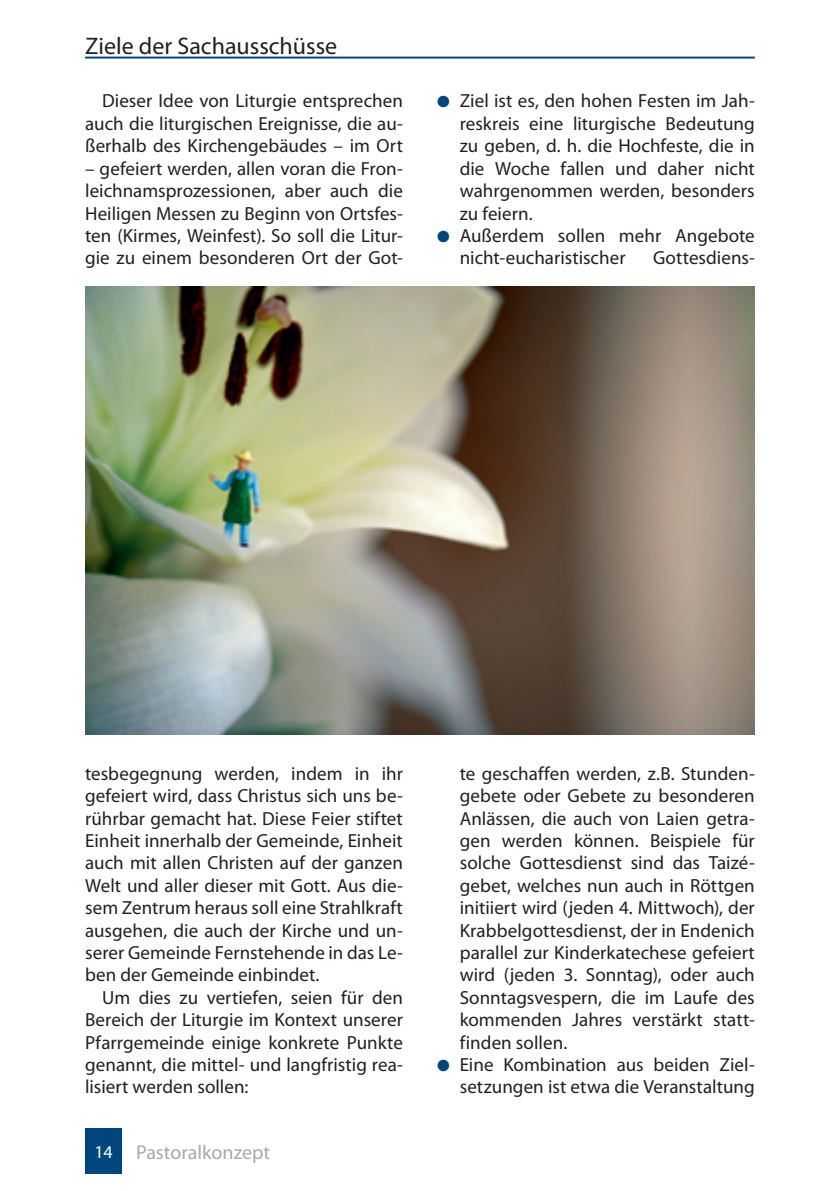
<style>
.page{position:relative;width:840px;height:1191px;background:#fff}
.page>*{position:absolute;margin:0;border:0;box-sizing:border-box;transform-origin:0 0}
.t1{font:24px "Myriad Pro";color:#231f20}
.t2{font:20px "Myriad Pro";color:#a8a9ad}
.t3{font:19px/22.4px "Myriad Pro";letter-spacing:.005em;color:#231f20;text-align:justify}
.s1{color:#00467e}
.s2{font-size:18px;color:#fff}
</style>
<div class="page">
<hr style="left:85px;top:57px;width:669px;height:2px;background:#00467e">
<div style="left:85px;top:1128px;width:37px;height:46px;background:#00467e"></div>
<img style="left:85px;top:287px;width:669px;height:448px">
<p class="t1" style="left:85px;top:31px;width:253px">Ziele der Sachausschüsse</p>
<p class="t3" style="left:85px;top:90px;width:319px;text-indent:17px">Dieser Idee von Liturgie entsprechen auch die liturgischen Ereignisse, die au&shy;ßerhalb des Kirchengebäudes – im Ort</p>
<p class="t3" style="left:85px;top:157px;width:319px">– gefeiert werden, allen voran die Fron&shy;leichnamsprozessionen, aber auch die Heiligen Messen zu Beginn von Ortsfes&shy;ten (Kirmes, Weinfest). So soll die Litur&shy;gie zu einem besonderen Ort der Got-</p>
<p class="t3" style="left:459px;top:90px;width:296px;text-indent:-23px"><span class="s1">●</span> Ziel ist es, den hohen Festen im Jah&shy;reskreis eine liturgische Bedeutung zu geben, d. h. die Hochfeste, die in die Woche fallen und daher nicht wahrgenommen werden, besonders zu feiern.</p>
<p class="t3" style="left:459px;top:224px;width:296px;text-indent:-23px"><span class="s1">●</span> Außerdem sollen mehr Angebote nicht-eucharistischer</p>
<p class="t3" style="left:652px;top:246px;width:103px">Gottesdiens-</p>
<p class="t3" style="left:85px;top:762px;width:319px">tesbegegnung werden, indem in ihr gefeiert wird, dass Christus sich uns be&shy;rührbar gemacht hat. Diese Feier stiftet Einheit innerhalb der Gemeinde, Einheit auch mit allen Christen auf der ganzen Welt und aller dieser mit Gott. Aus die&shy;sem Zentrum heraus soll eine Strahlkraft ausgehen, die auch der Kirche und un&shy;serer Gemeinde Fernstehende in das Le&shy;ben der Gemeinde einbindet.</p>
<p class="t3" style="left:85px;top:986px;width:319px;text-indent:17px">Um dies zu vertiefen, seien für den Bereich der Liturgie im Kontext unserer Pfarrgemeinde einige konkrete Punkte genannt, die mittel- und langfristig rea&shy;lisiert werden sollen:</p>
<p class="t2" style="left:94px;top:1139px;width:177px"><span class="s2">14</span> Pastoralkonzept</p>
<p class="t3" style="left:459px;top:762px;width:296px">te geschaffen werden, z.B. Stunden&shy;gebete oder Gebete zu besonderen Anlässen, die auch von Laien getra&shy;gen werden können. Beispiele für solche Gottesdienst sind das Taizé&shy;gebet, welches nun auch in Röttgen initiiert wird (jeden 4. Mittwoch), der Krabbelgottesdienst, der in Endenich parallel zur Kinderkatechese gefeiert wird (jeden 3. Sonntag), oder auch Sonntagsvespern, die im Laufe des kommenden Jahres verstärkt statt&shy;finden sollen.</p>
<p class="t3" style="left:437px;top:1053px;width:319px;text-align:right"><span class="s1">●</span> Eine Kombination aus beiden Ziel&shy;setzungen ist etwa die Veranstaltung</p>
</div>
